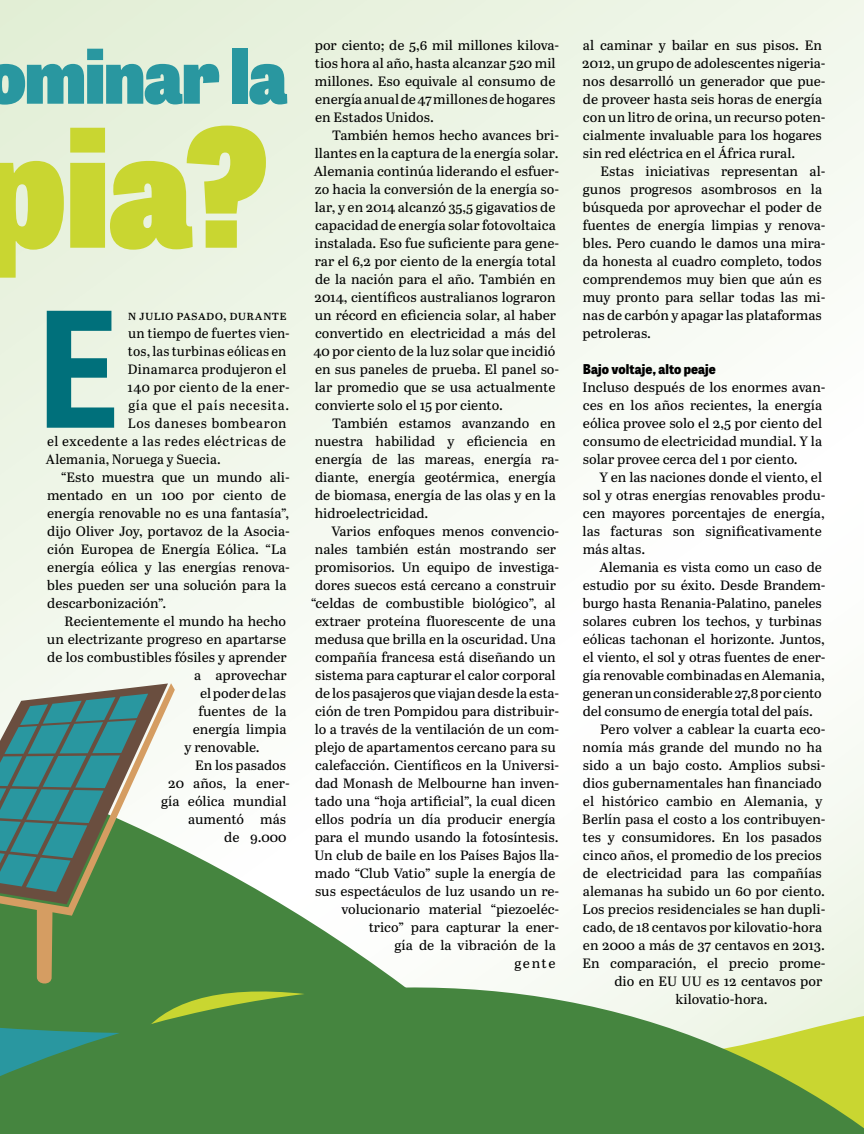
<style>
.page{position:relative;width:864px;height:1134px;background:#fff}
.page>*{position:absolute;margin:0;border:0;box-sizing:border-box;transform-origin:0 0}
.t1{font:800 163.5px "Tablet Gothic Narrow";color:#c9d631}
.t2{font:700 159.3px "Tablet Gothic Narrow";color:#00707b}
.t3{font:800 75px "Tablet Gothic Narrow";letter-spacing:-.015em;color:#2997a0}
.t4{font:13.5px/18px "Abril Text";letter-spacing:-.005em;color:#000;scale:1.04 1}
.t5{font:13.5px "Abril Text";letter-spacing:-.005em;color:#000}
.t6{font:800 13.5px "Tablet Gothic Narrow";letter-spacing:.01em;color:#000}
.t7{font:13.5px "Abril Text";letter-spacing:.015em;color:#000}
</style>
<div class="page">
<div style="left:0;top:0;width:864px;height:1134px;background:linear-gradient(to right,#e9f2df,#fbfdfa)"></div>
<svg style="left:0;top:646px;width:495px;height:209px"></svg>
<svg style="left:338px;top:855px;width:526px;height:33px"></svg>
<svg style="left:175px;top:685px;width:163px;height:203px"></svg>
<svg style="left:0;top:888px;width:864px;height:246px;fill:#45853f"></svg>
<svg style="left:0;top:683px;width:175px;height:303px;background:#5f8f4e"></svg>
<svg style="left:0;top:683px;width:168px;height:221px;background:#659385"></svg>
<h3 class="t3" style="left:-15px;top:20px;width:304px">ominar la</h3>
<h1 class="t1" style="left:-23px;top:64px;width:295px">pia?</h1>
<h2 class="t2" style="left:35px;top:258px;width:86px">E</h2>
<p class="t7" style="left:128px;top:305px;width:161px">n julio pasado, durante</p>
<p class="t5" style="left:128px;top:323px;width:163px">un tiempo de fuertes vien-</p>
<p class="t5" style="left:128px;top:341px;width:160px">tos, las turbinas eólicas en</p>
<p class="t5" style="left:128px;top:359px;width:160px">Dinamarca produjeron el</p>
<p class="t5" style="left:128px;top:377px;width:164px">140 por ciento de la ener-</p>
<p class="t5" style="left:128px;top:395px;width:162px">gía que el país necesita.</p>
<p class="t5" style="left:128px;top:413px;width:160px">Los daneses bombearon</p>
<p class="t5" style="left:47px;top:431px;width:240px">el excedente a las redes eléctricas de</p>
<p class="t5" style="left:46px;top:449px;width:176px">Alemania, Noruega y Suecia.</p>
<p class="t4" style="left:61px;top:467px;width:222px">“Esto muestra que un mundo ali-</p>
<p class="t4" style="left:47px;top:485px;width:231px">mentado en un 100 por ciento de</p>
<p class="t4" style="left:47px;top:503px;width:234px">energía renovable no es una fantasía”,</p>
<p class="t4" style="left:47px;top:521px;width:235px">dijo Oliver Joy, portavoz de la Asocia-</p>
<p class="t4" style="left:47px;top:539px;width:232px">ción Europea de Energía Eólica. “La</p>
<p class="t4" style="left:47px;top:557px;width:235px">energía eólica y las energías renova-</p>
<p class="t4" style="left:47px;top:575px;width:232px">bles pueden ser una solución para la</p>
<p class="t4" style="left:47px;top:593px;width:116px">descarbonización”.</p>
<p class="t4" style="left:65px;top:611px;width:215px">Recientemente el mundo ha hecho</p>
<p class="t4" style="left:47px;top:629px;width:231px">un electrizante progreso en apartarse</p>
<p class="t4" style="left:47px;top:647px;width:232px">de los combustibles fósiles y aprender</p>
<p class="t4" style="left:194px;top:665px;width:91px">a aprovechar</p>
<p class="t4" style="left:200px;top:683px;width:84px">el poder de las</p>
<p class="t4" style="left:198px;top:701px;width:86px">fuentes de la</p>
<p class="t4" style="left:193px;top:719px;width:92px">energía limpia</p>
<p class="t4" style="left:185px;top:737px;width:74px">y renovable.</p>
<p class="t4" style="left:195px;top:755px;width:89px">En los pasados</p>
<p class="t4" style="left:168px;top:773px;width:119px">20 años, la ener-</p>
<p class="t4" style="left:161px;top:791px;width:122px">gía eólica mundial</p>
<p class="t4" style="left:188px;top:809px;width:96px">aumentó más</p>
<p class="t4" style="left:224px;top:827px;width:61px">de 9.000</p>
<p class="t4" style="left:315px;top:35px;width:237px">por ciento; de 5,6 mil millones kilova&shy;tios hora al año, hasta alcanzar 520 mil millones. Eso equivale al consumo de energía anual de 47 millones de hogares en Estados Unidos.</p>
<p class="t4" style="left:313px;top:125px;width:238px;text-indent:19px">También hemos hecho avances bri&shy;llantes en la captura de la energía solar.<br>Alemania continúa liderando el esfuer&shy;zo hacia la conversión de la energía so&shy;lar, y en 2014 alcanzó 35,5 gigavatios de capacidad de energía solar fotovoltaica instalada. Eso fue suficiente para gene&shy;rar el 6,2 por ciento de la energía total de la nación para el año. También en 2014, científicos australianos lograron un récord en eficiencia solar, al haber convertido en electricidad a más del 40 por ciento de la luz solar que incidió en sus paneles de prueba. El panel so&shy;lar promedio que se usa actualmente convierte solo el 15 por ciento.</p>
<p class="t4" style="left:315px;top:413px;width:237px;text-indent:17px">También estamos avanzando en nuestra habilidad y eficiencia en energía de las mareas, energía ra&shy;diante, energía geotérmica, energía de biomasa, energía de las olas y en la hidroelectricidad.</p>
<p class="t4" style="left:311px;top:521px;width:241px;text-align:right">Varios enfoques menos convencio&shy;nales también están mostrando ser promisorios. Un equipo de investiga&shy;dores suecos está cercano a construir “celdas de combustible biológico”, al extraer proteína fluorescente de una medusa que brilla en la oscuridad. Una compañía francesa está diseñando un sistema para capturar el calor corporal de los pasajeros que viajan desde la esta&shy;ción de tren Pompidou para distribuir&shy;lo a través de la ventilación de un com&shy;plejo de apartamentos cercano para su calefacción. Científicos en la Universi&shy;dad Monash de Melbourne han inven&shy;tado una “hoja artificial”, la cual dicen ellos podría un día producir energía para el mundo usando la fotosíntesis.<br>Un club de baile en los Países Bajos lla&shy;mado “Club Vatio” suple la energía de sus espectáculos de luz usando un re&shy;volucionario material “piezoeléc&shy;trico” para capturar la ener-<br>gía de la vibración de la<br>gente</p>
<p class="t4" style="left:582px;top:35px;width:235px">al caminar y bailar en sus pisos. En 2012, un grupo de adolescentes nigeria&shy;nos desarrolló un generador que pue&shy;de proveer hasta seis horas de energía con un litro de orina, un recurso poten&shy;cialmente invaluable para los hogares sin red eléctrica en el África rural.</p>
<p class="t4" style="left:583px;top:161px;width:235px;text-indent:18px">Estas iniciativas representan al&shy;gunos progresos asombrosos en la búsqueda por aprovechar el poder de fuentes de energía limpias y renova&shy;bles. Pero cuando le damos una mira&shy;da honesta al cuadro completo, todos comprendemos muy bien que aún es muy pronto para sellar todas las mi&shy;nas de carbón y apagar las plataformas petroleras.</p>
<p class="t6" style="left:583px;top:359px;width:134px">Bajo voltaje, alto peaje</p>
<p class="t4" style="left:582px;top:377px;width:235px">Incluso después de los enormes avan&shy;ces en los años recientes, la energía eólica provee solo el 2,5 por ciento del consumo de electricidad mundial. Y la solar provee cerca del 1 por ciento.</p>
<p class="t4" style="left:583px;top:467px;width:235px;text-indent:17px">Y en las naciones donde el viento, el sol y otras energías renovables produ&shy;cen mayores porcentajes de energía, las facturas son significativamente más altas.</p>
<p class="t4" style="left:600px;top:557px;width:215px">Alemania es vista como un caso de</p>
<p class="t4" style="left:583px;top:575px;width:235px">estudio por su éxito. Desde Brandem-</p>
<p class="t4" style="left:583px;top:593px;width:231px">burgo hasta Renania-Palatino, paneles</p>
<p class="t4" style="left:583px;top:611px;width:231px">solares cubren los techos, y turbinas</p>
<p class="t4" style="left:583px;top:629px;width:234px">eólicas tachonan el horizonte. Juntos,</p>
<p class="t4" style="left:583px;top:647px;width:235px">el viento, el sol y otras fuentes de ener-</p>
<p class="t4" style="left:583px;top:665px;width:234px">gía renovable combinadas en Alemania,</p>
<p class="t4" style="left:583px;top:683px;width:231px">generan un considerable 27,8 por ciento</p>
<p class="t4" style="left:583px;top:701px;width:223px">del consumo de energía total del país.</p>
<p class="t4" style="left:600px;top:719px;width:218px">Pero volver a cablear la cuarta eco-</p>
<p class="t4" style="left:583px;top:737px;width:232px">nomía más grande del mundo no ha</p>
<p class="t4" style="left:583px;top:755px;width:235px">sido a un bajo costo. Amplios subsi-</p>
<p class="t4" style="left:583px;top:773px;width:231px">dios gubernamentales han financiado</p>
<p class="t4" style="left:583px;top:791px;width:232px">el histórico cambio en Alemania, y</p>
<p class="t4" style="left:582px;top:809px;width:235px">Berlín pasa el costo a los contribuyen-</p>
<p class="t4" style="left:583px;top:827px;width:232px">tes y consumidores. En los pasados</p>
<p class="t4" style="left:583px;top:845px;width:231px">cinco años, el promedio de los precios</p>
<p class="t4" style="left:583px;top:863px;width:231px">de electricidad para las compañías</p>
<p class="t4" style="left:583px;top:881px;width:234px">alemanas ha subido un 60 por ciento.</p>
<p class="t4" style="left:582px;top:899px;width:235px">Los precios residenciales se han dupli-</p>
<p class="t4" style="left:583px;top:917px;width:232px">cado, de 18 centavos por kilovatio-hora</p>
<p class="t4" style="left:583px;top:935px;width:234px">en 2000 a más de 37 centavos en 2013.</p>
<p class="t4" style="left:582px;top:953px;width:235px">En comparación, el precio prome-</p>
<p class="t4" style="left:614px;top:971px;width:202px">dio en EU UU es 12 centavos por</p>
<p class="t4" style="left:676px;top:989px;width:90px">kilovatio-hora.</p>
</div>
